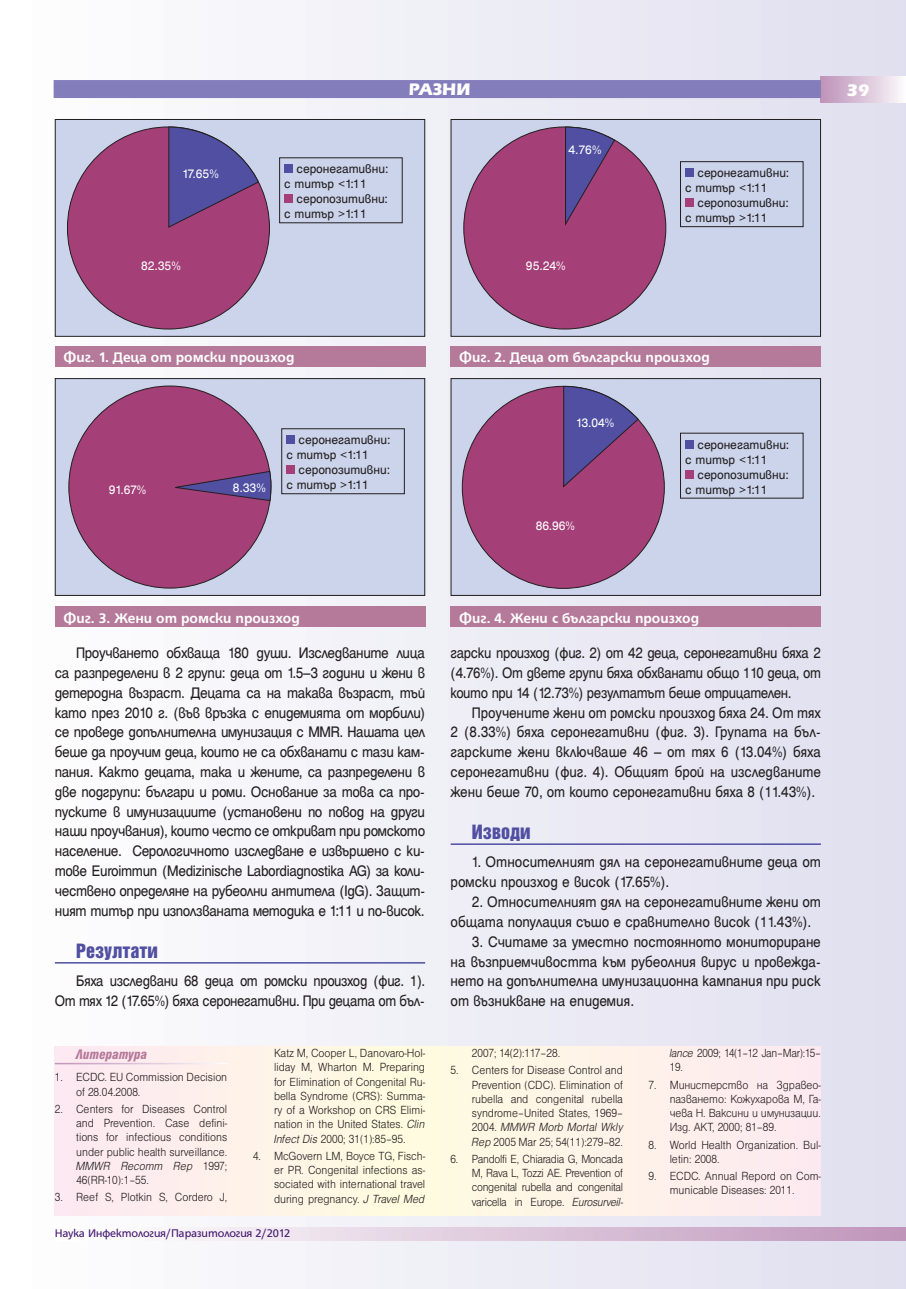
<style>
.page{position:relative;width:906px;height:1289px;background:#fff}
.page>*{position:absolute;margin:0;border:0;box-sizing:border-box;transform-origin:0 0}
.t1{font:18px "Helvetica Inserat Cyr Upright";color:#504fa1}
.t2{font:700 18px "Erika Bg";color:#fff}
.t3{font:16.5px/19.8px "Helen Bg";letter-spacing:-.015em;color:#231f20;text-align:justify;scale:.92 1}
.t4{font:16.5px/19.8px "Helen Bg";letter-spacing:-.015em;color:#231f20;text-align:right;scale:.9 1}
.t5{font:16.5px/19.8px "Helen Bg";letter-spacing:-.015em;color:#231f20;text-align:justify;scale:.91 1}
.t6{font:700 15px "HS Grotesk Bg";color:#fff}
.t7{font:italic 900 condensed 15px "Helen Bg";color:#b5799a}
.t8{font:13.5px/15px "Helen Bg";color:#231f20}
.t9{font:13.5px "Helen Bg";color:#fff}
.t10{font:300 12.75px/14.2px "Helen Bg";color:#231f20;text-align:justify;scale:.92 1}
.t11{font:300 12.75px/14.2px "Helen Bg";color:#231f20;text-align:justify;scale:.9 1}
.t12{font:300 12.75px/14.2px "Helen Bg";letter-spacing:-.02em;color:#231f20;scale:.9 1}
.t13{font:12px "HS Grotesk Bg";letter-spacing:-.01em;color:#43176e}
.s1{font-style:italic}
</style>
<div class="page">
<div style="left:0;top:0;width:906px;height:1288px;background:linear-gradient(to right,#fefffe,#e0dfef)"></div>
<div style="left:821px;top:77px;width:85px;height:25px;background:linear-gradient(to right,#bd92b8,#fcfafc)"></div>
<svg style="left:55px;top:1227px;width:851px;height:13px"></svg>
<div style="left:54px;top:80px;width:767px;height:18px;background:#837dbb"></div>
<div style="left:55px;top:119px;width:370px;height:217px;background:#ccd4eb"></div>
<div style="left:55px;top:119px;width:370px;height:218px;border:1px solid #231f20"></div>
<div style="left:55px;top:378px;width:370px;height:217px;background:#ccd4eb"></div>
<div style="left:55px;top:378px;width:370px;height:218px;border:1px solid #231f20"></div>
<div style="left:451px;top:119px;width:369px;height:217px;background:#ccd4eb"></div>
<div style="left:450px;top:119px;width:371px;height:218px;border:1px solid #231f20"></div>
<div style="left:451px;top:378px;width:369px;height:217px;background:#ccd4eb"></div>
<div style="left:450px;top:378px;width:371px;height:218px;border:1px solid #231f20"></div>
<hr style="left:55px;top:962px;width:370px;height:1px;background:#504fa1">
<hr style="left:450px;top:843px;width:371px;height:2px;background:#504fa1">
<div style="left:55px;top:346px;width:370px;height:21px;background:#b5799a"></div>
<div style="left:55px;top:606px;width:370px;height:21px;background:#b5799a"></div>
<div style="left:450px;top:346px;width:371px;height:21px;background:#b5799a"></div>
<div style="left:450px;top:606px;width:371px;height:21px;background:#b5799a"></div>
<div style="left:55px;top:1046px;width:766px;height:169px;background:#fef2e9"></div>
<hr style="left:55px;top:1062px;width:172px;height:2px;background:#fff">
<div style="left:284px;top:165px;width:9px;height:8px;background:#504fa1"></div>
<div style="left:284px;top:195px;width:9px;height:8px;background:#a43f78"></div>
<div style="left:279px;top:157px;width:123px;height:66px;border:1px solid #231f20"></div>
<div style="left:286px;top:435px;width:9px;height:9px;background:#504fa1"></div>
<div style="left:286px;top:465px;width:9px;height:9px;background:#a43f78"></div>
<div style="left:281px;top:428px;width:124px;height:66px;border:1px solid #231f20"></div>
<div style="left:685px;top:168px;width:8px;height:9px;background:#504fa1"></div>
<div style="left:685px;top:198px;width:8px;height:9px;background:#a43f78"></div>
<div style="left:680px;top:161px;width:123px;height:66px;border:1px solid #231f20"></div>
<div style="left:685px;top:440px;width:8px;height:8px;background:#504fa1"></div>
<div style="left:685px;top:470px;width:8px;height:8px;background:#a43f78"></div>
<div style="left:67px;top:127px;width:202px;height:202px;background:#a43f78;border-radius:50%"></div>
<svg style="left:168px;top:126px;width:91px;height:102px"></svg>
<div style="left:462px;top:386px;width:202px;height:202px;background:#a43f78;border-radius:50%"></div>
<svg style="left:562px;top:385px;width:77px;height:102px"></svg>
<div style="left:464px;top:127px;width:202px;height:202px;background:#a43f78;border-radius:50%"></div>
<svg style="left:565px;top:126px;width:50px;height:100px"></svg>
<div style="left:69px;top:386px;width:202px;height:202px;background:#a43f78;border-radius:50%"></div>
<svg style="left:175px;top:471px;width:97px;height:30px"></svg>
<p class="t2" style="left:408px;top:83px;width:64px">РАЗНИ</p>
<p class="t2" style="left:846px;top:84px;width:25px">39</p>
<p class="t9" style="left:568px;top:145px;width:35px">4.76%</p>
<p class="t9" style="left:182px;top:169px;width:38px">17.65%</p>
<p class="t8" style="left:284px;top:162px;width:106px;text-indent:12px">серонегативни: с титър &lt;1:11</p>
<p class="t8" style="left:284px;top:192px;width:105px;text-indent:12px">серопозитивни: с титър &gt;1:11</p>
<p class="t8" style="left:685px;top:166px;width:106px;text-indent:12px">серонегативни: с титър &lt;1:11</p>
<p class="t8" style="left:685px;top:196px;width:105px;text-indent:12px">серопозитивни: с титър &gt;1:11</p>
<p class="t9" style="left:141px;top:261px;width:41px">82.35%</p>
<p class="t9" style="left:526px;top:261px;width:41px">95.24%</p>
<p class="t6" style="left:63px;top:352px;width:233px">Фиг. 1. Деца от ромски произход</p>
<p class="t6" style="left:459px;top:352px;width:252px">Фиг. 2. Деца от български произход</p>
<p class="t9" style="left:576px;top:418px;width:40px">13.04%</p>
<p class="t9" style="left:109px;top:485px;width:39px">91.67%</p>
<p class="t9" style="left:233px;top:483px;width:35px">8.33%</p>
<p class="t8" style="left:286px;top:433px;width:106px;text-indent:12px">серонегативни: с титър &lt;1:11</p>
<p class="t8" style="left:286px;top:463px;width:105px;text-indent:12px">серопозитивни: с титър &gt;1:11</p>
<p class="t8" style="left:685px;top:438px;width:106px;text-indent:12px">серонегативни: с титър &lt;1:11</p>
<p class="t8" style="left:685px;top:468px;width:105px;text-indent:12px">серопозитивни: с титър &gt;1:11</p>
<p class="t9" style="left:536px;top:521px;width:41px">86.96%</p>
<p class="t6" style="left:63px;top:612px;width:238px">Фиг. 3. Жени от ромски произход</p>
<p class="t3" style="left:55px;top:644px;width:404px;text-indent:21px">Проучването обхваща 180 души. Изследваните лица са разпределени в 2 групи: деца от 1.5–3 години и жени в детеродна възраст. Децата са на такава възраст, тъй като през 2010 г. (във връзка с епидемията от морбили) се проведе допълнителна имунизация с MMR. Нашата цел беше да проучим деца, които не са обхванати с тази кам&shy;пания. Както децата, така и жените, са разпределени в две подгрупи: българи и роми. Основание за това са про&shy;пуските в имунизациите (установени по повод на други наши проучвания), които често се откриват при ромското население. Серологичното изследване е извършено с ки&shy;тове Euroimmun (Medizinische Labordiagnostika AG) за коли&shy;чествено определяне на рубеолни антитела (IgG). Защит&shy;ният титър при използваната методика е 1:11 и по-висок.</p>
<p class="t1" style="left:76px;top:943px;width:83px">Резултати</p>
<p class="t4" style="left:55px;top:972px;width:413px">Бяха изследвани 68 деца от ромски произход (фиг. 1).<br>От тях 12 (17.65%) бяха серонегативни. При децата от бъл-</p>
<p class="t7" style="left:76px;top:1048px;width:73px">Литература</p>
<p class="t10" style="left:76px;top:1070px;width:166px;text-indent:-21px">1. ECDC. EU Commission Decision of 28.04.2008.</p>
<p class="t10" style="left:76px;top:1102px;width:166px;text-indent:-21px">2. Centers for Diseases Control and Prevention. Case defini&shy;tions for infectious conditions under public health surveillance.<br><span class="s1">MMWR Recomm Rep</span> 1997; 46(RR-10):1–55.</p>
<p class="t10" style="left:55px;top:1190px;width:189px">3. Reef S, Plotkin S, Cordero J,</p>
<p class="t10" style="left:274px;top:1046px;width:166px">Katz M, Cooper L, Danovaro-Hol&shy;liday M, Wharton M. Preparing for Elimination of Congenital Ru&shy;bella Syndrome (CRS): Summa&shy;ry of a Workshop on CRS Elimi&shy;nation in the United States. <span class="s1">Clin Infect Dis</span> 2000; 31(1):85–95.</p>
<p class="t10" style="left:274px;top:1149px;width:166px;text-indent:-21px">4. McGovern LM, Boyce TG, Fisch&shy;er PR. Congenital infections as&shy;sociated with international travel during pregnancy. <span class="s1">J Travel Med</span></p>
<p class="t13" style="left:55px;top:1228px;width:237px">Наука Инфектология/Паразитология 2/2012</p>
<p class="t6" style="left:459px;top:612px;width:242px">Фиг. 4. Жени с български произход</p>
<p class="t4" style="left:450px;top:644px;width:413px;text-align:justify">гарски произход (фиг. 2) от 42 деца, серонегативни бяха 2 (4.76%). От двете групи бяха обхванати общо 110 деца, от които при 14 (12.73%) резултатът беше отрицателен.</p>
<p class="t5" style="left:450px;top:703px;width:408px;text-indent:21px">Проучените жени от ромски произход бяха 24. От тях 2 (8.33%) бяха серонегативни (фиг. 3). Групата на бъл&shy;гарските жени включваше 46 – от тях 6 (13.04%) бяха серонегативни (фиг. 4). Общият брой на изследваните жени беше 70, от които серонегативни бяха 8 (11.43%).</p>
<p class="t1" style="left:472px;top:824px;width:60px">Изводи</p>
<p class="t3" style="left:450px;top:853px;width:404px;text-indent:21px">1. Относителният дял на серонегативните деца от ромски произход е висок (17.65%).</p>
<p class="t3" style="left:450px;top:893px;width:404px;text-indent:21px">2. Относителният дял на серонегативните жени от общата популация съшо е сравнително висок (11.43%).</p>
<p class="t3" style="left:450px;top:932px;width:404px;text-indent:21px">3. Считаме за уместно постоянното мониториране на възприемчивостта към рубеолния вирус и провежда&shy;нето на допълнителна имунизационна кампания при риск от възникване на епидемия.</p>
<p class="t10" style="left:472px;top:1046px;width:97px">2007; 14(2):117–28.</p>
<p class="t10" style="left:472px;top:1063px;width:166px;text-indent:-21px">5. Centers for Disease Control and Prevention (CDC). Elimination of rubella and congenital rubella syndrome–United States, 1969– 2004. <span class="s1">MMWR Morb Mortal Wkly Rep</span> 2005 Mar 25; 54(11):279–82.</p>
<p class="t11" style="left:472px;top:1152px;width:169px;text-indent:-21px">6. Pandolfi E, Chiaradia G, Moncada M, Rava L, Tozzi AE. Prevention of congenital rubella and congenital varicella in Europe. <span class="s1">Eurosurveil-</span></p>
<p class="t12" style="left:670px;top:1046px;width:169px"><span class="s1">lance</span> 2009; 14(1–12 Jan–Mar):15–<br>19.</p>
<p class="t10" style="left:670px;top:1078px;width:166px;text-indent:-21px">7. Министерство на Здравео&shy;пазването: Кожухарова М, Га&shy;чева Н. Ваксини и имунизации.<br>Изд. АКТ, 2000; 81–89.</p>
<p class="t10" style="left:670px;top:1138px;width:166px;text-indent:-21px">8. World Health Organization. Bul&shy;letin: 2008.</p>
<p class="t10" style="left:648px;top:1169px;width:189px;text-align:center">9. ECDC. Annual Repord on Com&shy;municable Diseases: 2011.</p>
</div>
